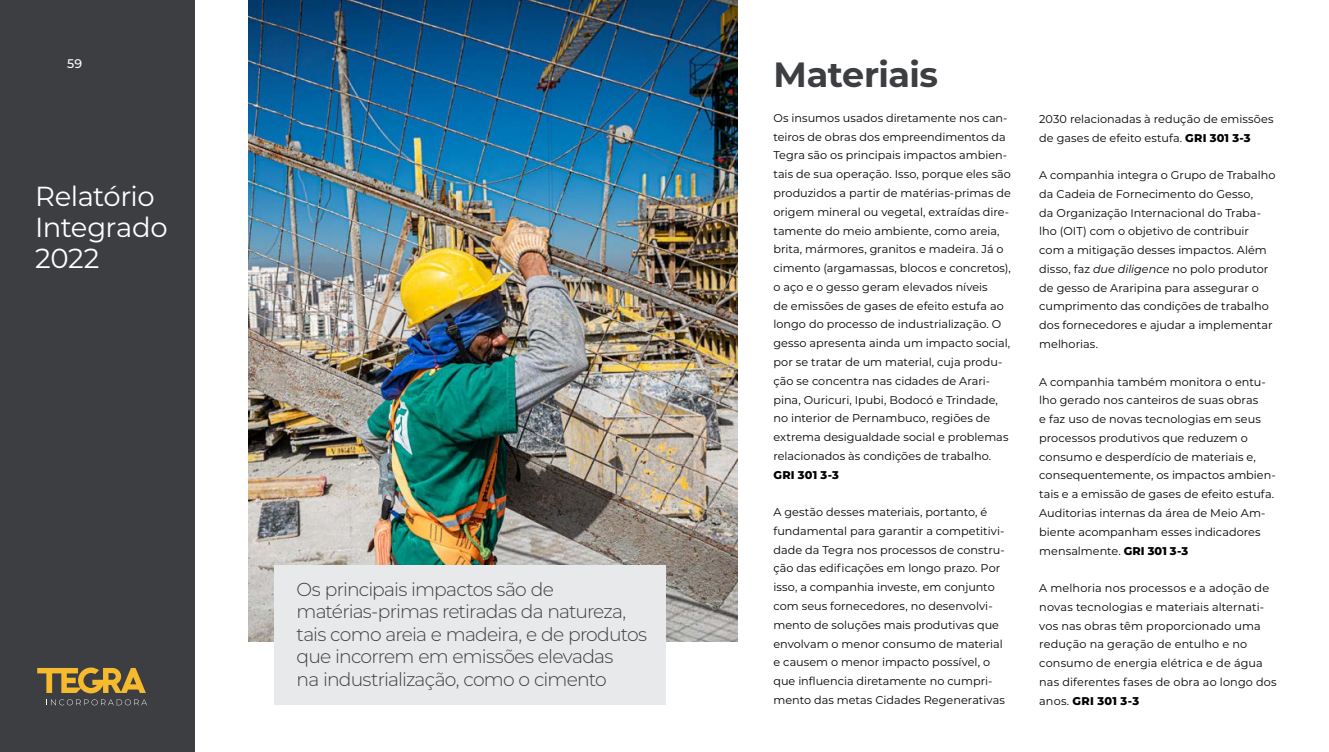
<style>
.page{position:relative;width:1329px;height:752px;background:#fff}
.page>*{position:absolute;margin:0;border:0;box-sizing:border-box;transform-origin:0 0}
.t1{font:700 35px "Montserrat";letter-spacing:-.015em;color:#3c3e42}
.t2{font:27.5px/31.2px "Montserrat";letter-spacing:-.02em;color:#fff}
.t3{font:300 18.75px/22.5px "Montserrat";letter-spacing:-.045em;color:#3c3e42}
.t4{font:500 12.5px "Montserrat";color:#fff}
.t5{font:11.25px/18.8px "Montserrat";color:#000}
.t6{font:800 11.25px "Montserrat";letter-spacing:.015em;color:#000}
.s1{font-weight:800}
.s2{font-style:italic}
</style>
<div class="page">
<div style="left:0;top:0;width:195px;height:751px;background:#3c3e42"></div>
<img style="left:248px;top:0;width:489px;height:641px">
<svg style="left:51px;top:699px;width:96px;height:6px"></svg>
<svg style="left:37px;top:667px;width:109px;height:26px"></svg>
<div style="left:275px;top:564px;width:391px;height:140px;background:#e7e9ea"></div>
<p class="t4" style="left:67px;top:55px;width:16px">59</p>
<h2 class="t2" style="left:35px;top:179px;width:134px">Relatório<br>Integrado<br>2022</h2>
<h3 class="t3" style="left:297px;top:577px;width:352px">Os principais impactos são de matérias-primas retiradas da natureza, tais como areia e madeira, e de produtos que incorrem em emissões elevadas<br>na industrialização, como o cimento</h3>
<h1 class="t1" style="left:773px;top:49px;width:166px">Materiais</h1>
<p class="t5" style="left:773px;top:108px;width:239px">Os insumos usados diretamente nos can&shy;teiros de obras dos empreendimentos da Tegra são os principais impactos ambien&shy;tais de sua operação. Isso, porque eles são produzidos a partir de matérias-primas de origem mineral ou vegetal, extraídas dire&shy;tamente do meio ambiente, como areia, brita, mármores, granitos e madeira. Já o cimento (argamassas, blocos e concretos), o aço e o gesso geram elevados níveis<br>de emissões de gases de efeito estufa ao longo do processo de industrialização. O gesso apresenta ainda um impacto social, por se tratar de um material, cuja produ&shy;ção se concentra nas cidades de Arari&shy;pina, Ouricuri, Ipubi, Bodocó e Trindade, no interior de Pernambuco, regiões de extrema desigualdade social e problemas relacionados às condições de trabalho.</p>
<p class="t6" style="left:773px;top:466px;width:67px">GRI 301 3-3</p>
<p class="t5" style="left:773px;top:502px;width:233px">A gestão desses materiais, portanto, é fundamental para garantir a competitivi&shy;dade da Tegra nos processos de constru&shy;ção das edificações em longo prazo. Por isso, a companhia investe, em conjunto com seus fornecedores, no desenvolvi&shy;mento de soluções mais produtivas que envolvam o menor consumo de material e causem o menor impacto possível, o que influencia diretamente no cumpri&shy;mento das metas Cidades Regenerativas</p>
<p class="t5" style="left:1039px;top:109px;width:236px">2030 relacionadas à redução de emissões de gases de efeito estufa. <span class="s1">GRI 301 3-3</span></p>
<p class="t5" style="left:1039px;top:165px;width:238px">A companhia integra o Grupo de Trabalho da Cadeia de Fornecimento do Gesso,<br>da Organização Internacional do Traba&shy;lho (OIT) com o objetivo de contribuir com a mitigação desses impactos. Além disso, faz <span class="s2">due diligence</span> no polo produtor de gesso de Araripina para assegurar o cumprimento das condições de trabalho dos fornecedores e ajudar a implementar melhorias.</p>
<p class="t5" style="left:1039px;top:371px;width:238px">A companhia também monitora o entu&shy;lho gerado nos canteiros de suas obras<br>e faz uso de novas tecnologias em seus processos produtivos que reduzem o consumo e desperdício de materiais e, consequentemente, os impactos ambien&shy;tais e a emissão de gases de efeito estufa.<br>Auditorias internas da área de Meio Am&shy;biente acompanham esses indicadores mensalmente. <span class="s1">GRI 301 3-3</span></p>
<p class="t5" style="left:1039px;top:578px;width:239px">A melhoria nos processos e a adoção de novas tecnologias e materiais alternati&shy;vos nas obras têm proporcionado uma redução na geração de entulho e no consumo de energia elétrica e de água nas diferentes fases de obra ao longo dos anos. <span class="s1">GRI 301 3-3</span></p>
</div>
